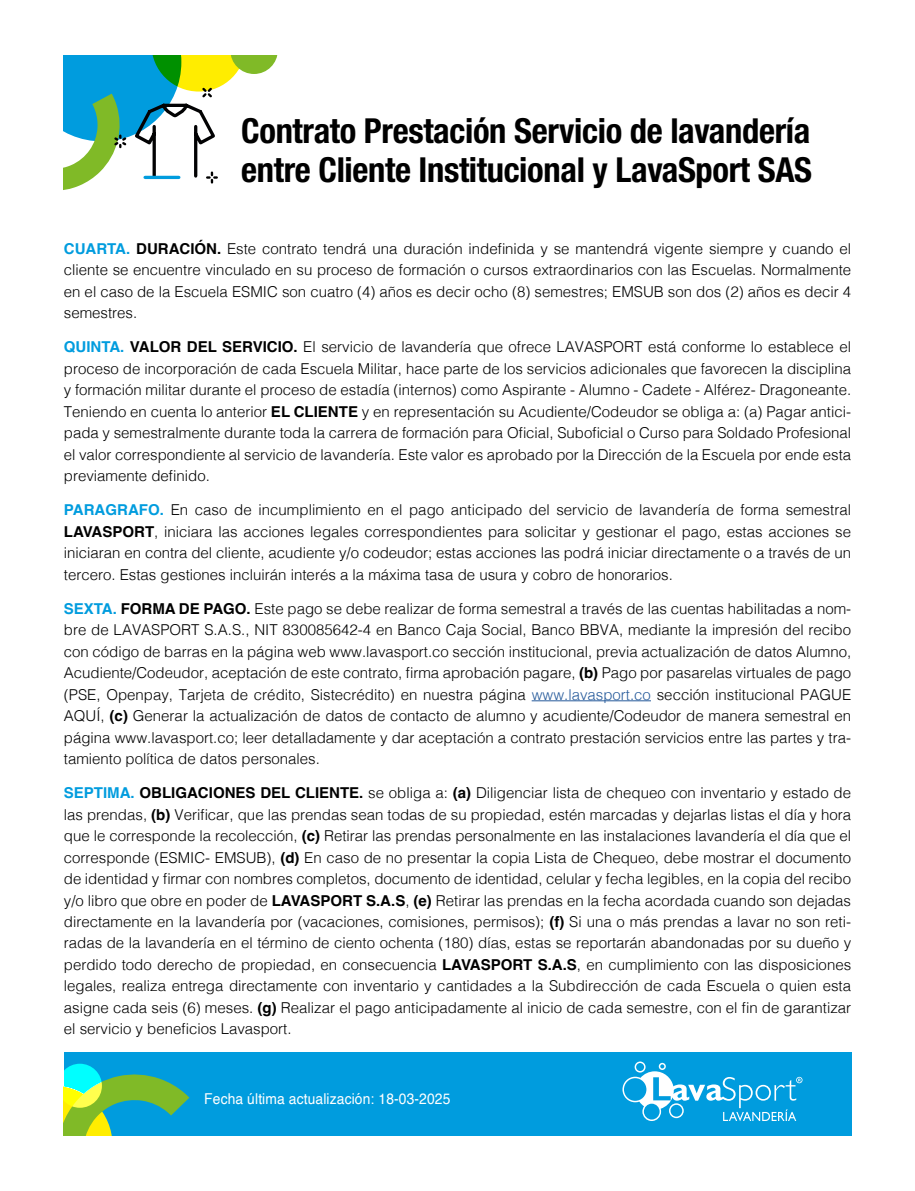
<style>
.page{position:relative;width:915px;height:1191px;background:#fff}
.page>*{position:absolute;margin:0;border:0;box-sizing:border-box;transform-origin:0 0}
.t1{font:700 condensed 34.5px/38.8px "Helvetica Neue LT Std";letter-spacing:-.01em;color:#000}
.t2{font:300 15px/21.5px "Helvetica";color:#000;text-align:justify}
.t3{font:15px "Helvetica";letter-spacing:.01em;color:#fff;scale:.92 1}
.s1{font-weight:700;color:#009cde}
.s2{font-weight:700}
.s3{color:#275b9b}
</style>
<div class="page">
<div style="left:64px;top:1051px;width:786px;height:84px;background:#009cde"></div>
<svg style="left:64px;top:1063px;width:126px;height:72px"></svg>
<svg style="left:622px;top:1061px;width:180px;height:60px"></svg>
<svg style="left:64px;top:55px;width:214px;height:135px"></svg>
<hr style="left:531px;top:700px;width:119px;height:1px;background:#275b9b">
<h1 class="t1" style="left:241px;top:111px;width:572px">Contrato Prestación Servicio de lavandería entre Cliente Institucional y LavaSport SAS</h1>
<p class="t2" style="left:64px;top:237px;width:788px"><span class="s1">CUARTA.</span> <span class="s2">DURACIÓN.</span> Este contrato tendrá una duración indefinida y se mantendrá vigente siempre y cuando el cliente se encuentre vinculado en su proceso de formación o cursos extraordinarios con las Escuelas. Normalmente en el caso de la Escuela ESMIC son cuatro (4) años es decir ocho (8) semestres; EMSUB son dos (2) años es decir 4 semestres.</p>
<p class="t2" style="left:64px;top:335px;width:788px"><span class="s1">QUINTA.</span> <span class="s2">VALOR DEL SERVICIO.</span> El servicio de lavandería que ofrece LAVASPORT está conforme lo establece el proceso de incorporación de cada Escuela Militar, hace parte de los servicios adicionales que favorecen la disciplina y formación militar durante el proceso de estadía (internos) como Aspirante - Alumno - Cadete - Alférez- Dragoneante.<br>Teniendo en cuenta lo anterior <span class="s2">EL CLIENTE</span> y en representación su Acudiente/Codeudor se obliga a: (a) Pagar antici&shy;pada y semestralmente durante toda la carrera de formación para Oficial, Suboficial o Curso para Soldado Profesional el valor correspondiente al servicio de lavandería. Este valor es aprobado por la Dirección de la Escuela por ende esta previamente definido.</p>
<p class="t2" style="left:64px;top:498px;width:788px"><span class="s1">PARAGRAFO.</span> En caso de incumplimiento en el pago anticipado del servicio de lavandería de forma semestral <span class="s2">LAVASPORT</span>, iniciara las acciones legales correspondientes para solicitar y gestionar el pago, estas acciones se iniciaran en contra del cliente, acudiente y/o codeudor; estas acciones las podrá iniciar directamente o a través de un tercero. Estas gestiones incluirán interés a la máxima tasa de usura y cobro de honorarios.</p>
<p class="t2" style="left:64px;top:597px;width:788px"><span class="s1">SEXTA.</span> <span class="s2">FORMA DE PAGO.</span> Este pago se debe realizar de forma semestral a través de las cuentas habilitadas a nom&shy;bre de LAVASPORT S.A.S., NIT 830085642-4 en Banco Caja Social, Banco BBVA, mediante la impresión del recibo con código de barras en la página web www.lavasport.co sección institucional, previa actualización de datos Alumno, Acudiente/Codeudor, aceptación de este contrato, firma aprobación pagare, <span class="s2">(b)</span> Pago por pasarelas virtuales de pago (PSE, Openpay, Tarjeta de crédito, Sistecrédito) en nuestra página <span class="s3">www.lavasport.co</span> sección institucional PAGUE AQUÍ, <span class="s2">(c)</span> Generar la actualización de datos de contacto de alumno y acudiente/Codeudor de manera semestral en página www.lavasport.co; leer detalladamente y dar aceptación a contrato prestación servicios entre las partes y tra&shy;tamiento política de datos personales.</p>
<p class="t2" style="left:64px;top:781px;width:788px"><span class="s1">SEPTIMA.</span> <span class="s2">OBLIGACIONES DEL CLIENTE.</span> se obliga a: <span class="s2">(a)</span> Diligenciar lista de chequeo con inventario y estado de las prendas, <span class="s2">(b)</span> Verificar, que las prendas sean todas de su propiedad, estén marcadas y dejarlas listas el día y hora que le corresponde la recolección, <span class="s2">(c)</span> Retirar las prendas personalmente en las instalaciones lavandería el día que el corresponde (ESMIC- EMSUB), <span class="s2">(d)</span> En caso de no presentar la copia Lista de Chequeo, debe mostrar el documento de identidad y firmar con nombres completos, documento de identidad, celular y fecha legibles, en la copia del recibo y/o libro que obre en poder de <span class="s2">LAVASPORT S.A.S</span>, <span class="s2">(e)</span> Retirar las prendas en la fecha acordada cuando son dejadas directamente en la lavandería por (vacaciones, comisiones, permisos); <span class="s2">(f)</span> Si una o más prendas a lavar no son reti&shy;radas de la lavandería en el término de ciento ochenta (180) días, estas se reportarán abandonadas por su dueño y perdido todo derecho de propiedad, en consecuencia <span class="s2">LAVASPORT S.A.S</span>, en cumplimiento con las disposiciones legales, realiza entrega directamente con inventario y cantidades a la Subdirección de cada Escuela o quien esta asigne cada seis (6) meses. <span class="s2">(g)</span> Realizar el pago anticipadamente al inicio de cada semestre, con el fin de garantizar el servicio y beneficios Lavasport.</p>
<p class="t3" style="left:204px;top:1087px;width:269px">Fecha última actualización: 18-03-2025</p>
</div>
